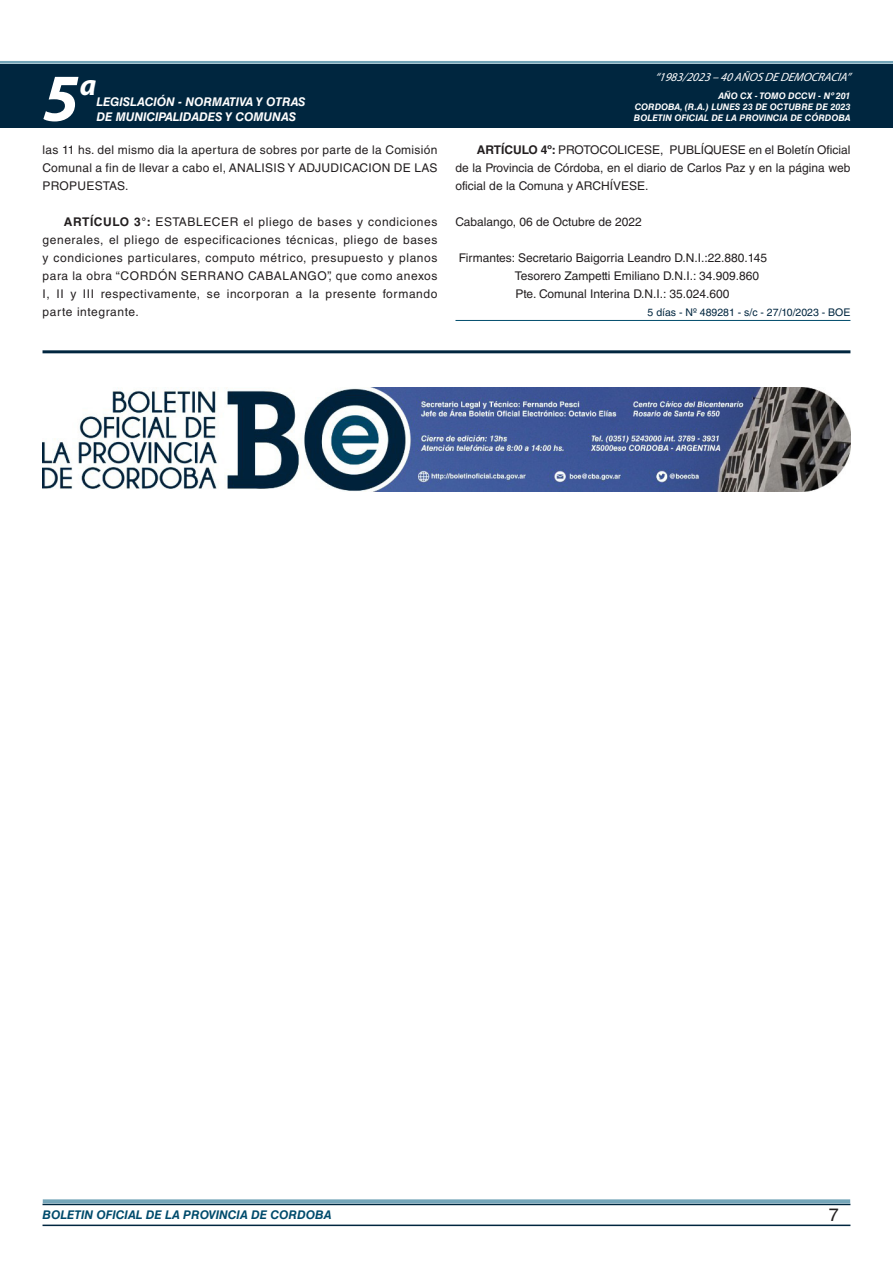
<style>
.page{position:relative;width:893px;height:1263px;background:#fff}
.page>*{position:absolute;margin:0;border:0;box-sizing:border-box;transform-origin:0 0}
.t1{font:italic 700 67.5px "Myriad Pro";color:#fff}
.t2{font:italic 700 30px "Myriad Pro";color:#fff}
.t3{font:18px "Helvetica LT Std";color:#231f20}
.TEXTO_BASE{font:12px/18px "Helvetica LT Std";color:#231f20;text-align:justify}
.t4{font:italic 700 12px "Helvetica LT Std";color:#fff}
.t5{font:italic 700 12px "Helvetica LT Std";color:#004b6c}
.t6{font:italic 12px "Myriad Pro";color:#fff}
.FECHA_DE_VENCIMIENTO{font:10.5px "Helvetica LT Std";color:#00263f}
.t7{font:italic 700 9px/10.8px "Helvetica LT Std";color:#fff;text-align:justify}
.s1{font-weight:700}
</style>
<div class="page">
<div style="left:0;top:61px;width:893px;height:6px;background:#fff;opacity:.75"></div>
<div style="left:0;top:64px;width:893px;height:64px;background:#00263f"></div>
<hr style="left:43px;top:1224px;width:807px;height:2px;background:#00263f">
<div style="left:42px;top:1198px;width:809px;height:8px;background:#fff;opacity:.75"></div>
<hr style="left:455px;top:320px;width:395px;height:1px;background:#004b6c">
<hr style="left:43px;top:350px;width:807px;height:3px;background:#00263f">
<img style="left:43px;top:388px;width:807px;height:103px">
<h1 class="t1" style="left:43px;top:54px;width:38px">5</h1>
<h2 class="t2" style="left:80px;top:66px;width:18px">a</h2>
<p class="t4" style="left:96px;top:95px;width:211px">LEGISLACIÓN - NORMATIVA Y OTRAS</p>
<p class="t4" style="left:96px;top:109px;width:201px">DE MUNICIPALIDADES Y COMUNAS</p>
<p class="TEXTO_BASE" style="left:43px;top:141px;width:396px">las 11 hs. del mismo dia la apertura de sobres por parte de la Comisión Comunal a fin de llevar a cabo el, ANALISIS Y ADJUDICACION DE LAS PROPUESTAS.</p>
<p class="TEXTO_BASE" style="left:43px;top:213px;width:396px;text-indent:21px"><span class="s1">ARTÍCULO 3°:</span> ESTABLECER el pliego de bases y condiciones generales, el pliego de especificaciones técnicas, pliego de bases y condiciones particulares, computo métrico, presupuesto y planos para la obra “CORDÓN SERRANO CABALANGO”, que como anexos I, II y III respectivamente, se incorporan a la presente formando parte integrante.</p>
<p class="t6" style="left:655px;top:70px;width:197px">“ 1983/2023 – 40 AÑOS DE DEMOCRACIA”</p>
<p class="t7" style="left:634px;top:91px;width:218px;text-indent:84px">AÑO CX - TOMO DCCVI - Nº 201<br>CORDOBA, (R.A.) LUNES 23 DE OCTUBRE DE 2023<br>BOLETIN OFICIAL DE LA PROVINCIA DE CÓRDOBA</p>
<p class="TEXTO_BASE" style="left:455px;top:141px;width:397px;text-indent:21px"><span class="s1">ARTÍCULO 4º:</span> PROTOCOLICESE, PUBLÍQUESE en el Boletín Oficial de la Provincia de Córdoba, en el diario de Carlos Paz y en la página web oficial de la Comuna y ARCHÍVESE.</p>
<p class="TEXTO_BASE" style="left:455px;top:213px;width:188px">Cabalango, 06 de Octubre de 2022</p>
<p class="TEXTO_BASE" style="left:459px;top:249px;width:310px">Firmantes: Secretario Baigorria Leandro D.N.I.:22.880.145</p>
<p class="TEXTO_BASE" style="left:515px;top:267px;width:246px">Tesorero Zampetti Emiliano D.N.I.: 34.909.860</p>
<p class="TEXTO_BASE" style="left:516px;top:285px;width:215px">Pte. Comunal Interina D.N.I.: 35.024.600</p>
<p class="FECHA_DE_VENCIMIENTO" style="left:648px;top:306px;width:204px">5 días - Nº 489281 - s/c - 27/10/2023 - BOE</p>
<p class="t5" style="left:43px;top:1208px;width:290px">BOLETIN OFICIAL DE LA PROVINCIA DE CORDOBA</p>
<h3 class="t3" style="left:829px;top:1204px;width:12px">7</h3>
</div>
